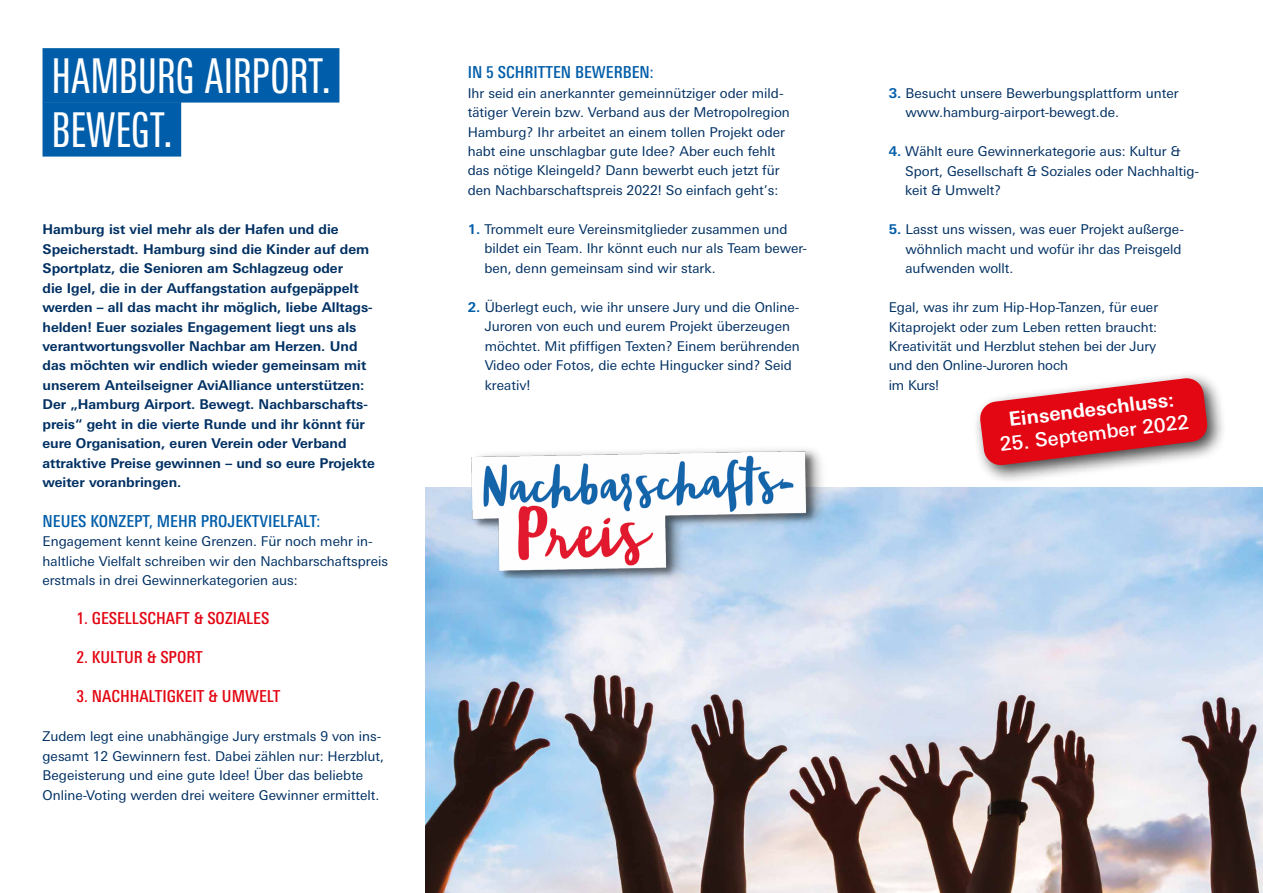
<style>
.page{position:relative;width:1263px;height:893px;background:#fff}
.page>*{position:absolute;margin:0;border:0;box-sizing:border-box;transform-origin:0 0}
.t1{font:48px/54px "LT Univers Comp";letter-spacing:.02em;color:#fff}
.t2{font:700 19.5px "LT Univers Basic";color:#fff}
.t3{font:500 19.5px "LT Univers Basic";color:#fff}
.t4{font:500 condensed 16.5px "LT Univers";color:#e30613}
.t5{font:500 condensed 16.5px "LT Univers";color:#005da9}
.t6{font:13.5px/19.5px "LT Univers Basic";color:#003063}
.t7{font:700 13.5px/19.5px "LT Univers Basic";color:#003063}
.s1{font-weight:700;color:#005da9}
</style>
<div class="page">
<img style="left:425px;top:488px;width:838px;height:405px">
<div style="left:43px;top:48px;width:296px;height:55px;background:#005da9"></div>
<div style="left:43px;top:102px;width:138px;height:55px;background:#005da9"></div>
<div style="left:471px;top:445px;width:359px;height:142px;background:#000;opacity:.35"></div>
<img style="left:458px;top:446px;width:371px;height:132px">
<div style="left:973px;top:370px;width:254px;height:115px;background:#000;opacity:.75"></div>
<svg style="left:979px;top:377px;width:229px;height:89px;background:#de454e"></svg>
<h1 class="t1" style="left:52px;top:50px;width:280px">HAMBURG AIRPORT.<br>BEWEGT.</h1>
<p class="t7" style="left:43px;top:219px;width:334px">Hamburg ist viel mehr als der Hafen und die Speicherstadt. Hamburg sind die Kinder auf dem Sportplatz, die Senioren am Schlagzeug oder<br>die Igel, die in der Auffangstation aufgepäppelt werden – all das macht ihr möglich, liebe Alltags&shy;helden! Euer soziales Engagement liegt uns als verantwortungsvoller Nachbar am Herzen. Und das möchten wir endlich wieder gemeinsam mit unserem Anteilseigner AviAlliance unterstützen:<br>Der „Hamburg Airport. Bewegt. Nachbarschafts&shy;preis“ geht in die vierte Runde und ihr könnt für eure Organisation, euren Verein oder Verband attraktive Preise gewinnen – und so eure Projekte weiter voranbringen.</p>
<p class="t5" style="left:43px;top:511px;width:279px">NEUES KONZEPT, MEHR PROJEKTVIELFALT:</p>
<p class="t6" style="left:43px;top:531px;width:347px">Engagement kennt keine Grenzen. Für noch mehr in&shy;haltliche Vielfalt schreiben wir den Nachbarschaftspreis erstmals in drei Gewinnerkategorien aus:</p>
<p class="t4" style="left:77px;top:608px;width:194px">1. GESELLSCHAFT &amp; SOZIALES</p>
<p class="t4" style="left:77px;top:647px;width:128px">2. KULTUR &amp; SPORT</p>
<p class="t4" style="left:77px;top:686px;width:206px">3. NACHHALTIGKEIT &amp; UMWELT</p>
<p class="t6" style="left:43px;top:726px;width:343px">Zudem legt eine unabhängige Jury erstmals 9 von ins&shy;gesamt 12 Gewinnern fest. Dabei zählen nur: Herzblut, Begeisterung und eine gute Idee! Über das beliebte Online-Voting werden drei weitere Gewinner ermittelt.</p>
<p class="t5" style="left:468px;top:62px;width:187px">IN 5 SCHRITTEN BEWERBEN:</p>
<p class="t6" style="left:468px;top:83px;width:324px">Ihr seid ein anerkannter gemeinnütziger oder mild&shy;tätiger Verein bzw. Verband aus der Metropolregion Hamburg? Ihr arbeitet an einem tollen Projekt oder habt eine unschlagbar gute Idee? Aber euch fehlt das nötige Kleingeld? Dann bewerbt euch jetzt für den Nachbarschaftspreis 2022! So einfach geht’s:</p>
<p class="t6" style="left:484px;top:219px;width:324px;text-indent:-17px"><span class="s1">1.</span> Trommelt eure Vereinsmitglieder zusammen und bildet ein Team. Ihr könnt euch nur als Team bewer&shy;ben, denn gemeinsam sind wir stark.</p>
<p class="t6" style="left:485px;top:297px;width:317px;text-indent:-17px"><span class="s1">2.</span> Überlegt euch, wie ihr unsere Jury und die Online-Juroren von euch und eurem Projekt überzeugen möchtet. Mit pfiffigen Texten? Einem berührenden Video oder Fotos, die echte Hingucker sind? Seid kreativ!</p>
<p class="t6" style="left:905px;top:83px;width:275px;text-indent:-17px"><span class="s1">3.</span> Besucht unsere Bewerbungsplattform unter www.hamburg-airport-bewegt.de.</p>
<p class="t6" style="left:905px;top:141px;width:295px;text-indent:-16px"><span class="s1">4.</span> Wählt eure Gewinnerkategorie aus: Kultur &amp;<br>Sport, Gesellschaft &amp; Soziales oder Nachhaltig&shy;keit &amp; Umwelt?</p>
<p class="t6" style="left:905px;top:219px;width:280px;text-indent:-17px"><span class="s1">5.</span> Lasst uns wissen, was euer Projekt außerge&shy;wöhnlich macht und wofür ihr das Preisgeld aufwenden wollt.</p>
<p class="t6" style="left:889px;top:297px;width:271px">Egal, was ihr zum Hip-Hop-Tanzen, für euer Kitaprojekt oder zum Leben retten braucht:<br>Kreativität und Herzblut stehen bei der Jury und den Online-Juroren hoch<br>im Kurs!</p>
<h2 class="t2" style="left:1008px;top:408px;width:168px;rotate:-7deg">Einsendeschluss:</h2>
<h2 class="t3" style="left:999px;top:433px;width:192px;rotate:-7deg">25. September 2022</h2>
</div>
